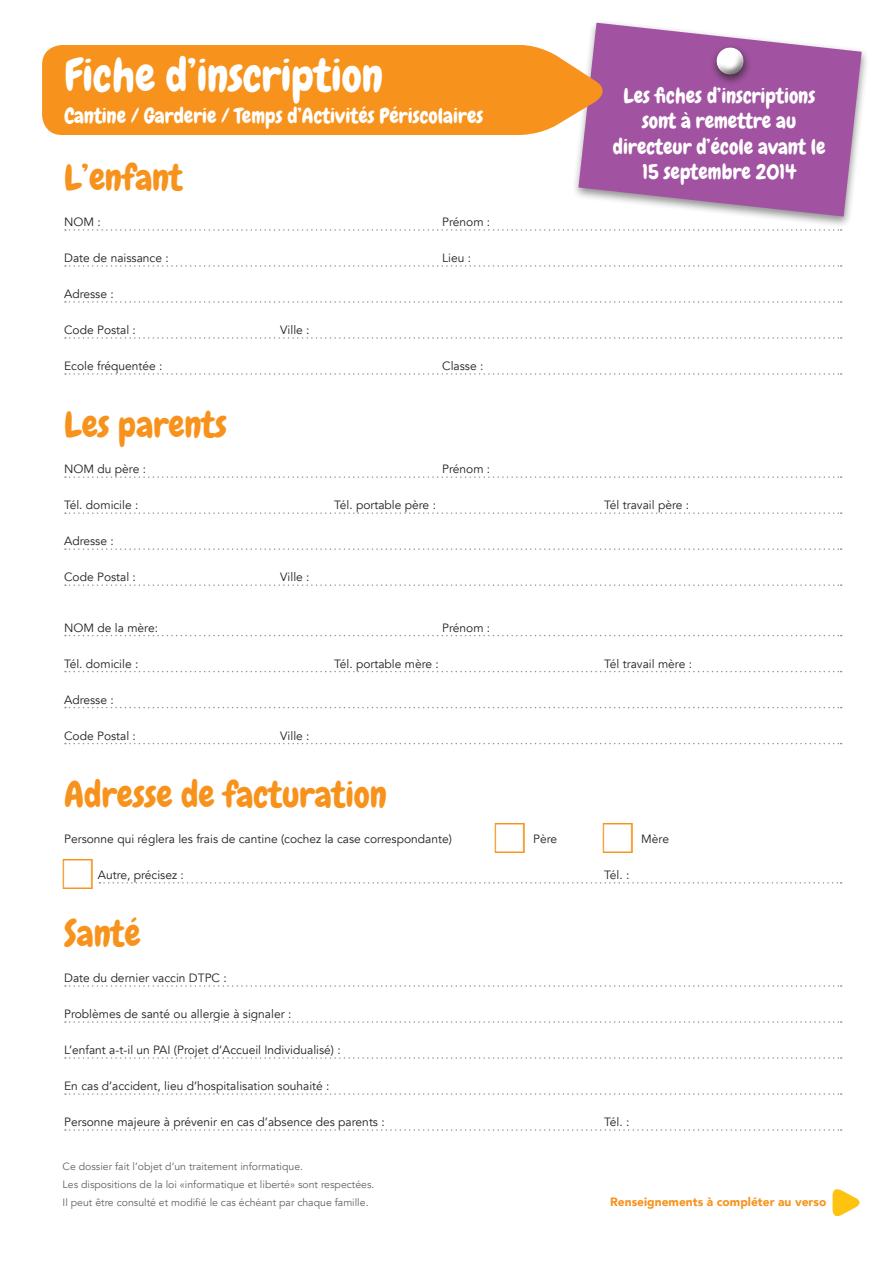
<style>
.page{position:relative;width:893px;height:1263px;background:#fff}
.page>*{position:absolute;margin:0;border:0;box-sizing:border-box;transform-origin:0 0}
.t1{font:45px "Chewy";color:#fff}
.t2{font:36px "Chewy";color:#f7931d}
.t3{font:21px/25.2px "Chewy";color:#fff;text-align:center}
.t4{font:12px "Avenir";color:#231f20}
.t5{font:900 12px "Avenir";color:#f7931d}
.t6{font:10.5px/18px "Avenir";color:#636366}
</style>
<div class="page">
<svg style="left:832px;top:1189px;width:28px;height:28px"></svg>
<svg style="left:65px;top:229px;width:777px;height:2px"></svg>
<svg style="left:65px;top:265px;width:777px;height:2px"></svg>
<svg style="left:65px;top:301px;width:777px;height:2px"></svg>
<svg style="left:65px;top:337px;width:777px;height:2px"></svg>
<svg style="left:65px;top:373px;width:777px;height:2px"></svg>
<svg style="left:65px;top:476px;width:777px;height:2px"></svg>
<svg style="left:65px;top:512px;width:777px;height:2px"></svg>
<svg style="left:65px;top:548px;width:777px;height:2px"></svg>
<svg style="left:65px;top:584px;width:777px;height:2px"></svg>
<svg style="left:65px;top:635px;width:777px;height:1px"></svg>
<svg style="left:65px;top:671px;width:777px;height:1px"></svg>
<svg style="left:65px;top:707px;width:777px;height:1px"></svg>
<svg style="left:65px;top:743px;width:777px;height:1px"></svg>
<svg style="left:99px;top:882px;width:743px;height:1px"></svg>
<svg style="left:65px;top:985px;width:777px;height:2px"></svg>
<svg style="left:65px;top:1021px;width:777px;height:2px"></svg>
<svg style="left:65px;top:1057px;width:777px;height:2px"></svg>
<svg style="left:65px;top:1093px;width:777px;height:2px"></svg>
<svg style="left:65px;top:1129px;width:777px;height:2px"></svg>
<div style="left:495px;top:823px;width:30px;height:30px;border:3px solid #f7931d"></div>
<div style="left:603px;top:823px;width:30px;height:30px;border:3px solid #f7931d"></div>
<div style="left:63px;top:859px;width:30px;height:30px;border:3px solid #f7931d"></div>
<div style="left:571px;top:19px;width:299px;height:209px;background:#231f20;opacity:.5"></div>
<svg style="left:578px;top:23px;width:284px;height:194px;background:#b071b0"></svg>
<div style="left:709px;top:44px;width:43px;height:43px;background:#231f20;opacity:.75"></div>
<svg style="left:715px;top:44px;width:32px;height:32px"></svg>
<svg style="left:42px;top:45px;width:570px;height:90px;background:#f49429"></svg>
<svg style="left:496px;top:824px;width:27px;height:27px"></svg>
<svg style="left:604px;top:824px;width:27px;height:27px"></svg>
<svg style="left:64px;top:860px;width:27px;height:27px"></svg>
<h1 class="t1" style="left:64px;top:47px;width:320px">Fiche d’inscription</h1>
<h3 class="t3" style="left:64px;top:103px;width:420px">Cantine / Garderie / Temps d’Activités Périscolaires</h3>
<h3 class="t3" style="left:613px;top:84px;width:214px">Les fiches d’inscriptions sont à remettre au directeur d’école avant le<br>15 septembre 2014</h3>
<h2 class="t2" style="left:64px;top:155px;width:120px">L’enfant</h2>
<p class="t4" style="left:64px;top:215px;width:38px">NOM :</p>
<p class="t4" style="left:442px;top:215px;width:50px">Prénom :</p>
<p class="t4" style="left:64px;top:251px;width:106px">Date de naissance :</p>
<p class="t4" style="left:442px;top:251px;width:30px">Lieu :</p>
<p class="t4" style="left:64px;top:287px;width:51px">Adresse :</p>
<p class="t4" style="left:64px;top:323px;width:73px">Code Postal :</p>
<p class="t4" style="left:280px;top:323px;width:31px">Ville :</p>
<p class="t4" style="left:64px;top:359px;width:100px">Ecole fréquentée :</p>
<p class="t4" style="left:442px;top:359px;width:43px">Classe :</p>
<h2 class="t2" style="left:64px;top:402px;width:164px">Les parents</h2>
<p class="t4" style="left:64px;top:462px;width:83px">NOM du père :</p>
<p class="t4" style="left:442px;top:462px;width:50px">Prénom :</p>
<p class="t4" style="left:64px;top:498px;width:76px">Tél. domicile :</p>
<p class="t4" style="left:334px;top:498px;width:103px">Tél. portable père :</p>
<p class="t4" style="left:604px;top:498px;width:86px">Tél travail père :</p>
<p class="t4" style="left:64px;top:534px;width:51px">Adresse :</p>
<p class="t4" style="left:64px;top:570px;width:73px">Code Postal :</p>
<p class="t4" style="left:280px;top:570px;width:31px">Ville :</p>
<p class="t4" style="left:64px;top:620px;width:95px">NOM de la mère:</p>
<p class="t4" style="left:442px;top:620px;width:50px">Prénom :</p>
<p class="t4" style="left:64px;top:656px;width:76px">Tél. domicile :</p>
<p class="t4" style="left:334px;top:656px;width:106px">Tél. portable mère :</p>
<p class="t4" style="left:604px;top:656px;width:89px">Tél travail mère :</p>
<p class="t4" style="left:64px;top:692px;width:51px">Adresse :</p>
<p class="t4" style="left:64px;top:728px;width:73px">Code Postal :</p>
<p class="t4" style="left:280px;top:728px;width:31px">Ville :</p>
<h2 class="t2" style="left:64px;top:772px;width:324px">Adresse de facturation</h2>
<p class="t4" style="left:64px;top:832px;width:389px">Personne qui réglera les frais de cantine (cochez la case correspondante)</p>
<p class="t4" style="left:533px;top:832px;width:25px">Père</p>
<p class="t4" style="left:641px;top:832px;width:29px">Mère</p>
<p class="t4" style="left:98px;top:868px;width:88px">Autre, précisez :</p>
<p class="t4" style="left:604px;top:868px;width:27px">Tél. :</p>
<h2 class="t2" style="left:64px;top:911px;width:78px">Santé</h2>
<p class="t4" style="left:64px;top:971px;width:164px">Date du dernier vaccin DTPC :</p>
<p class="t4" style="left:64px;top:1007px;width:229px">Problèmes de santé ou allergie à signaler :</p>
<p class="t4" style="left:64px;top:1043px;width:278px">L’enfant a-t-il un PAI (Projet d’Accueil Individualisé) :</p>
<p class="t4" style="left:64px;top:1079px;width:267px">En cas d’accident, lieu d’hospitalisation souhaité :</p>
<p class="t4" style="left:64px;top:1115px;width:322px">Personne majeure à prévenir en cas d’absence des parents :</p>
<p class="t4" style="left:604px;top:1115px;width:27px">Tél. :</p>
<p class="t6" style="left:63px;top:1158px;width:313px">Ce dossier fait l’objet d’un traitement informatique.<br>Les dispositions de la loi «informatique et liberté» sont respectées.<br>Il peut être consulté et modifié le cas échéant par chaque famille.</p>
<p class="t5" style="left:610px;top:1191px;width:218px">Renseignements à compléter au verso</p>
</div>
